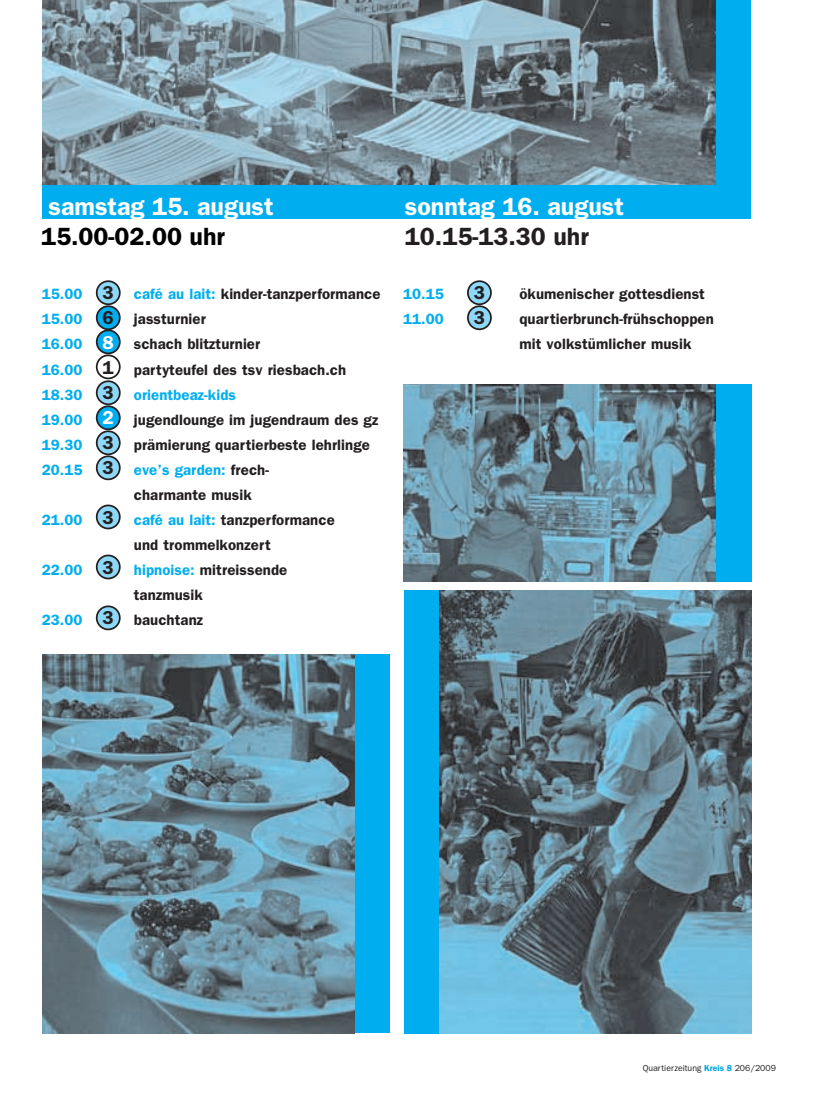
<style>
.page{position:relative;width:815px;height:1106px;background:#fff}
.page>*{position:absolute;margin:0;border:0;box-sizing:border-box;transform-origin:0 0}
.t1{font:600 25px "Franklin Gothic";color:#fff}
.t2{font:600 25px "Franklin Gothic";color:#231f20}
.t3{font:600 25px "Franklin Gothic";color:#000}
.t4{font:600 18.75px/25px "Franklin Gothic";color:#231f20}
.t5{font:600 18.75px "Franklin Gothic";color:#fff}
.t6{font:600 15px/25px "Franklin Gothic";letter-spacing:.005em;color:#231f20}
.t7{font:600 15px "Franklin Gothic";letter-spacing:.005em;color:#00aeef}
.t8{font:8.75px "Franklin Gothic";color:#231f20}
.s1{color:#00aeef}
.s2{font-weight:600;color:#00a4dc}
</style>
<div class="page">
<div style="left:43px;top:0;width:708px;height:219px;background:#00aeef"></div>
<div style="left:404px;top:384px;width:347px;height:197px;background:#00aeef"></div>
<div style="left:43px;top:654px;width:347px;height:379px;background:#00aeef"></div>
<img style="left:43px;top:0;width:673px;height:184px">
<img style="left:42px;top:654px;width:312px;height:379px">
<div style="left:97px;top:281px;width:23px;height:23px;background:#8dd7f7;border-radius:50%"></div>
<div style="left:96px;top:280px;width:25px;height:25px;border:2px solid #231f20;border-radius:50%"></div>
<div style="left:97px;top:306px;width:23px;height:23px;background:#00aeef;border-radius:50%"></div>
<div style="left:96px;top:305px;width:25px;height:25px;border:2px solid #231f20;border-radius:50%"></div>
<div style="left:97px;top:330px;width:23px;height:23px;background:#00aeef;border-radius:50%"></div>
<div style="left:96px;top:329px;width:25px;height:25px;border:2px solid #231f20;border-radius:50%"></div>
<div style="left:96px;top:354px;width:25px;height:25px;border:2px solid #231f20;border-radius:50%"></div>
<div style="left:97px;top:381px;width:23px;height:23px;background:#8dd7f7;border-radius:50%"></div>
<div style="left:96px;top:380px;width:25px;height:25px;border:2px solid #231f20;border-radius:50%"></div>
<div style="left:97px;top:406px;width:23px;height:23px;background:#00aeef;border-radius:50%"></div>
<div style="left:96px;top:405px;width:25px;height:25px;border:2px solid #231f20;border-radius:50%"></div>
<div style="left:97px;top:431px;width:23px;height:23px;background:#8dd7f7;border-radius:50%"></div>
<div style="left:96px;top:430px;width:25px;height:25px;border:2px solid #231f20;border-radius:50%"></div>
<div style="left:97px;top:456px;width:23px;height:23px;background:#8dd7f7;border-radius:50%"></div>
<div style="left:96px;top:455px;width:25px;height:25px;border:2px solid #231f20;border-radius:50%"></div>
<div style="left:97px;top:505px;width:23px;height:23px;background:#8dd7f7;border-radius:50%"></div>
<div style="left:96px;top:504px;width:25px;height:25px;border:2px solid #231f20;border-radius:50%"></div>
<div style="left:97px;top:555px;width:23px;height:23px;background:#8dd7f7;border-radius:50%"></div>
<div style="left:96px;top:554px;width:25px;height:25px;border:2px solid #231f20;border-radius:50%"></div>
<div style="left:97px;top:606px;width:23px;height:23px;background:#8dd7f7;border-radius:50%"></div>
<div style="left:96px;top:605px;width:25px;height:25px;border:2px solid #231f20;border-radius:50%"></div>
<div style="left:468px;top:281px;width:23px;height:23px;background:#8dd7f7;border-radius:50%"></div>
<div style="left:467px;top:280px;width:25px;height:25px;border:2px solid #231f20;border-radius:50%"></div>
<div style="left:468px;top:306px;width:23px;height:23px;background:#8dd7f7;border-radius:50%"></div>
<div style="left:467px;top:305px;width:25px;height:25px;border:2px solid #231f20;border-radius:50%"></div>
<div style="left:404px;top:590px;width:347px;height:443px;background:#00aeef"></div>
<img style="left:439px;top:590px;width:312px;height:443px">
<img style="left:403px;top:384px;width:312px;height:197px">
<h1 class="t1" style="left:49px;top:198px;width:226px">samstag 15. august</h1>
<h1 class="t3" style="left:41px;top:228px;width:185px">15.00-02.00 uhr</h1>
<p class="t4" style="left:103px;top:281px;width:13px">3<br>6</p>
<p class="t5" style="left:103px;top:336px;width:13px">8</p>
<p class="t4" style="left:103px;top:356px;width:13px">1<br>3</p>
<p class="t5" style="left:103px;top:411px;width:13px">2</p>
<p class="t4" style="left:103px;top:431px;width:13px">3<br>3</p>
<p class="t4" style="left:103px;top:506px;width:13px">3</p>
<p class="t4" style="left:103px;top:556px;width:13px">3</p>
<p class="t4" style="left:103px;top:606px;width:13px">3</p>
<p class="t7" style="left:42px;top:288px;width:42px">15.00</p>
<p class="t6" style="left:134px;top:282px;width:248px"><span class="s1">café au lait:</span> kinder-tanzperformance</p>
<p class="t7" style="left:42px;top:313px;width:42px">15.00</p>
<p class="t6" style="left:134px;top:307px;width:73px">jassturnier</p>
<p class="t7" style="left:42px;top:338px;width:42px">16.00</p>
<p class="t6" style="left:134px;top:332px;width:128px">schach blitzturnier</p>
<p class="t7" style="left:42px;top:364px;width:42px">16.00</p>
<p class="t6" style="left:134px;top:358px;width:214px">partyteufel des tsv riesbach.ch</p>
<p class="t7" style="left:42px;top:389px;width:42px">18.30</p>
<p class="t7" style="left:134px;top:389px;width:104px">orientbeaz-kids</p>
<p class="t7" style="left:42px;top:414px;width:42px">19.00</p>
<p class="t6" style="left:134px;top:408px;width:246px">jugendlounge im jugendraum des gz</p>
<p class="t7" style="left:42px;top:439px;width:42px">19.30</p>
<p class="t6" style="left:134px;top:433px;width:238px">prämierung quartierbeste lehrlinge</p>
<p class="t7" style="left:42px;top:464px;width:42px">20.15</p>
<p class="t6" style="left:134px;top:458px;width:137px"><span class="s1">eve’s garden:</span> frech&shy;charmante musik</p>
<p class="t7" style="left:42px;top:514px;width:42px">21.00</p>
<p class="t6" style="left:134px;top:508px;width:202px"><span class="s1">café au lait:</span> tanzperformance und trommelkonzert</p>
<p class="t7" style="left:42px;top:564px;width:42px">22.00</p>
<p class="t6" style="left:134px;top:558px;width:155px"><span class="s1">hipnoise:</span> mitreissende tanzmusik</p>
<p class="t7" style="left:42px;top:614px;width:42px">23.00</p>
<p class="t6" style="left:134px;top:608px;width:71px">bauchtanz</p>
<h1 class="t1" style="left:405px;top:198px;width:220px">sonntag 16. august</h1>
<h1 class="t2" style="left:405px;top:228px;width:185px">10.15-13.30 uhr</h1>
<p class="t4" style="left:474px;top:281px;width:13px">3<br>3</p>
<p class="t7" style="left:403px;top:288px;width:42px">10.15</p>
<p class="t6" style="left:519px;top:282px;width:187px">ökumenischer gottesdienst</p>
<p class="t7" style="left:403px;top:313px;width:42px">11.00</p>
<p class="t6" style="left:519px;top:307px;width:196px">quartierbrunch-frühschoppen mit volkstümlicher musik</p>
<p class="t8" style="left:643px;top:1064px;width:135px">Quartierzeitung <span class="s2">Kreis 8</span> 206/2009</p>
</div>
